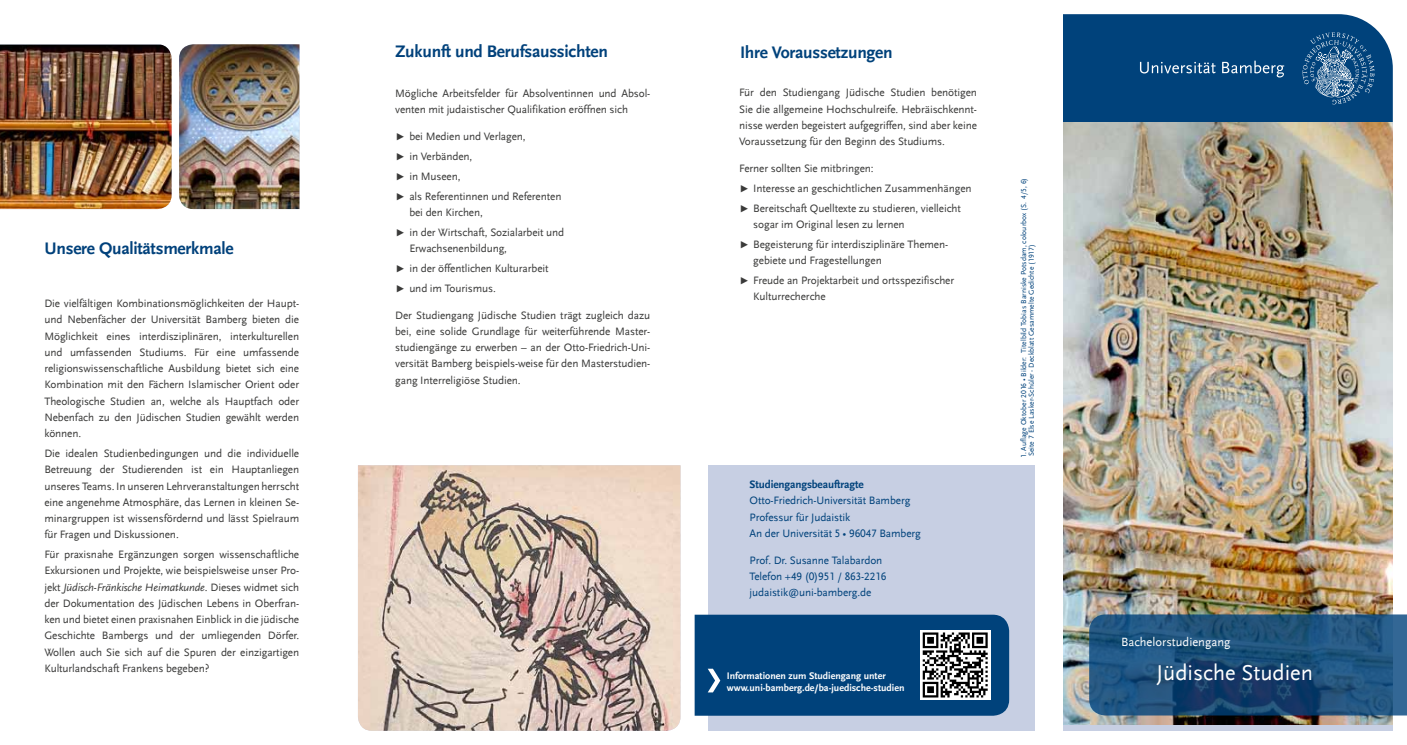
<style>
.page{position:relative;width:1407px;height:745px;background:#fff}
.page>*{position:absolute;margin:0;border:0;box-sizing:border-box;transform-origin:0 0}
.t1{font:22.5px "UB Scala Sans";color:#fff}
.t2{font:700 17.5px "UB Scala Sans";letter-spacing:-.015em;color:#00417b}
.t3{font:700 17.5px "UB Scala Sans";letter-spacing:-.015em;color:#00427b}
.t4{font:12.5px "UB Scala Sans";color:#fff}
.t5{font:11.25px/16.2px "UB Scala Sans";letter-spacing:-.01em;color:#3a3a39}
.t6{font:11.25px/16.2px "UB Scala Sans";letter-spacing:-.01em;color:#00427b}
.t7{font:700 11.25px "UB Scala Sans";letter-spacing:-.01em;color:#00427b}
.t8{font:700 10px/12px "UB Scala Sans";color:#fff}
.t9{font:7.5px/7.5px "UB Scala Sans";color:#00427b}
.s1{font-style:italic}
.s2{font-size:10px}
</style>
<div class="page">
<svg style="left:1063px;top:14px;width:330px;height:109px;background:#104d82"></svg>
<img style="left:1063px;top:123px;width:330px;height:601px">
<div style="left:709px;top:465px;width:326px;height:265px;background:#c7cfe3"></div>
<img style="left:358px;top:465px;width:322px;height:265px">
<svg style="left:694px;top:614px;width:315px;height:101px;background:#1e5483"></svg>
<svg style="left:1089px;top:614px;width:318px;height:101px;background:#1f4f7a"></svg>
<img style="left:0;top:45px;width:172px;height:164px">
<img style="left:179px;top:44px;width:120px;height:165px">
<h2 class="t2" style="left:45px;top:238px;width:190px">Unsere Qualitätsmerkmale</h2>
<p class="t5" style="left:44px;top:295px;width:256px;text-align:justify">Die vielfältigen Kombinationsmöglichkeiten der Haupt&shy;und Nebenfächer der Universität Bamberg bieten die Möglichkeit eines interdisziplinären, interkulturellen und umfassenden Studiums. Für eine umfassende religionswissenschaftliche Ausbildung bietet sich eine Kombination mit den Fächern Islamischer Orient oder Theologische Studien an, welche als Hauptfach oder Nebenfach zu den Jüdischen Studien gewählt werden können.</p>
<p class="t5" style="left:44px;top:445px;width:256px;text-align:justify">Die idealen Studienbedingungen und die individuelle Betreuung der Studierenden ist ein Hauptanliegen unseres Teams. In unseren Lehrveranstaltungen herrscht eine angenehme Atmosphäre, das Lernen in kleinen Se&shy;minargruppen ist wissensfördernd und lässt Spielraum für Fragen und Diskussionen.</p>
<p class="t5" style="left:44px;top:546px;width:256px;text-align:justify">Für praxisnahe Ergänzungen sorgen wissenschaftliche Exkursionen und Projekte, wie beispielsweise unser Pro&shy;jekt <span class="s1">Jüdisch-Fränkische Heimatkunde</span>. Dieses widmet sich der Dokumentation des Jüdischen Lebens in Oberfran&shy;ken und bietet einen praxisnahen Einblick in die jüdische Geschichte Bambergs und der umliegenden Dörfer.<br>Wollen auch Sie sich auf die Spuren der einzigartigen Kulturlandschaft Frankens begeben?</p>
<h2 class="t2" style="left:395px;top:41px;width:214px">Zukunft und Berufsaussichten</h2>
<p class="t5" style="left:395px;top:85px;width:257px">Mögliche Arbeitsfelder für Absolventinnen und Absol&shy;venten mit judaistischer Qualifikation eröffnen sich</p>
<p class="t5" style="left:395px;top:127px;width:168px;line-height:19.8px"><span class="s2">▶</span> bei Medien und Verlagen,<br><span class="s2">▶</span> in Verbänden,<br><span class="s2">▶</span> in Museen,<br><span class="s2">▶</span> als Referentinnen und Referenten</p>
<p class="t5" style="left:395px;top:202px;width:171px;line-height:19.8px;text-indent:14px">bei den Kirchen,<br><span class="s2">▶</span> in der Wirtschaft, Sozialarbeit und</p>
<p class="t5" style="left:395px;top:238px;width:155px;line-height:19.8px;text-indent:14px">Erwachsenenbildung,<br><span class="s2">▶</span> in der öffentlichen Kulturarbeit <span class="s2">▶</span> und im Tourismus.</p>
<p class="t5" style="left:395px;top:306px;width:257px;text-align:justify">Der Studiengang Jüdische Studien trägt zugleich dazu bei, eine solide Grundlage für weiterführende Master&shy;studiengänge zu erwerben – an der Otto-Friedrich-Uni&shy;versität Bamberg beispiels-weise für den Masterstudien&shy;gang Interreligiöse Studien.</p>
<h2 class="t3" style="left:740px;top:41px;width:154px">Ihre Voraussetzungen</h2>
<p class="t5" style="left:739px;top:84px;width:239px;text-align:justify">Für den Studiengang Jüdische Studien benötigen Sie die allgemeine Hochschulreife. Hebräischkennt&shy;nisse werden begeistert aufgegriffen, sind aber keine Voraussetzung für den Beginn des Studiums.</p>
<p class="t5" style="left:739px;top:158px;width:234px;line-height:19.8px">Ferner sollten Sie mitbringen:<br><span class="s2">▶</span> Interesse an geschichtlichen Zusammenhängen <span class="s2">▶</span> Bereitschaft Quelltexte zu studieren, vielleicht</p>
<p class="t5" style="left:739px;top:214px;width:211px;line-height:19.8px;text-indent:14px">sogar im Original lesen zu lernen<br><span class="s2">▶</span> Begeisterung für interdisziplinäre Themen-</p>
<p class="t5" style="left:739px;top:250px;width:217px;line-height:19.8px;text-indent:14px">gebiete und Fragestellungen<br><span class="s2">▶</span> Freude an Projektarbeit und ortsspezifischer</p>
<p class="t5" style="left:753px;top:288px;width:74px">Kulturrecherche</p>
<p class="t7" style="left:749px;top:477px;width:116px">Studiengangsbeauftragte</p>
<p class="t6" style="left:749px;top:492px;width:173px">Otto-Friedrich-Universität Bamberg<br>Professur für Judaistik<br>An der Universität 5 • 96047 Bamberg</p>
<p class="t6" style="left:749px;top:551px;width:138px">Prof. Dr. Susanne Talabardon<br>Telefon +49 (0)951 / 863-2216 judaistik@uni-bamberg.de</p>
<p class="t8" style="left:727px;top:669px;width:179px">Informationen zum Studiengang unter www.uni-bamberg.de/ba-juedische-studien</p>
<p class="t9" style="left:1020px;top:458px;width:281px;rotate:-90deg">1. Auflage Oktober 2016 • Bilder: Titelbild Tobias Barniske Potsdam, colourbox (S. 4/5, 6)<br>Seite 7 Else Lasker-Schüler - Deckblatt Gesammelte Gedichte (1917)</p>
<p class="t4" style="left:1121px;top:634px;width:111px">Bachelorstudiengang</p>
<h1 class="t1" style="left:1156px;top:658px;width:158px">Jüdische Studien</h1>
</div>
